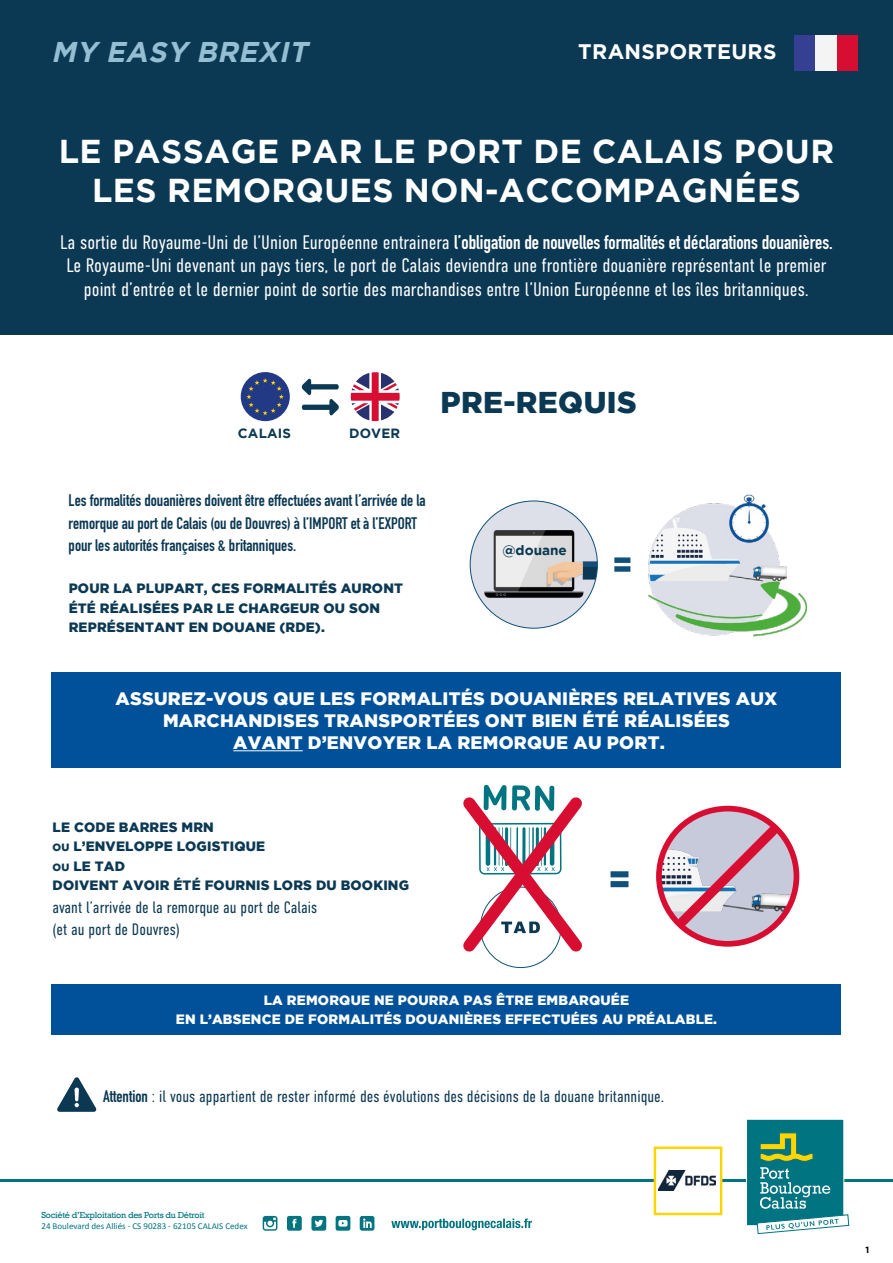
<style>
.page{position:relative;width:893px;height:1263px;background:#fff}
.page>*{position:absolute;margin:0;border:0;box-sizing:border-box;transform-origin:0 0}
.t1{font:700 33px/39.6px "Gotham";letter-spacing:.015em;color:#fff;text-align:center}
.t2{font:900 30px "Gotham";letter-spacing:.015em;color:#0b3853}
.t3{font:italic 700 28.5px "Gotham";color:#95bed2}
.t4{font:700 21px "Gotham";letter-spacing:.015em;color:#fff}
.t5{font:300 19.5px/23.4px "DIN Condensed";color:#fff;text-align:center}
.t6{font:900 18px/21.6px "Gotham";letter-spacing:.015em;color:#fff;text-align:center}
.t7{font:700 16.5px/22.5px "DIN Condensed";color:#0b3853}
.t8{font:300 16.5px/22.5px "DIN Condensed";color:#0b3853}
.t9{font:900 13.5px/19.5px "Gotham";letter-spacing:.015em;color:#0b3853}
.t10{font:900 13.5px/19.5px "Gotham";letter-spacing:.015em;color:#fff;text-align:center}
.t11{font:700 13.5px "Gotham";color:#0b3853}
.t12{font:700 13.35px "Gotham";letter-spacing:.015em;color:#0b3853}
.t13{font:9px "Calibri";color:#007480}
.t14{font:9px "Rockwell";letter-spacing:-.03em;color:#007480}
.t15{font:700 9px "Gotham";color:#000}
.s1{font-weight:700}
.s2{font-size:10.5px}
</style>
<div class="page">
<div style="left:0;top:0;width:893px;height:335px;background:#0b3853"></div>
<div style="left:794px;top:35px;width:21px;height:36px;background:#354093"></div>
<div style="left:815px;top:35px;width:22px;height:36px;background:#f5f4f4"></div>
<div style="left:837px;top:35px;width:21px;height:36px;background:#d80d32"></div>
<svg style="left:351px;top:372px;width:49px;height:49px"></svg>
<div style="left:241px;top:372px;width:49px;height:49px;background:#223a85;border-radius:50%"></div>
<svg style="left:246px;top:378px;width:38px;height:37px"></svg>
<svg style="left:302px;top:379px;width:37px;height:37px"></svg>
<hr style="left:0;top:1180px;width:893px;height:2px;background:#007480">
<svg style="left:659px;top:809px;width:137px;height:135px"></svg>
<img style="left:659px;top:835px;width:136px;height:79px">
<div style="left:656px;top:806px;width:143px;height:141px;border:6px solid #d80d32;border-radius:50%"></div>
<svg style="left:669px;top:817px;width:117px;height:118px;background:#c9b0c1"></svg>
<svg style="left:610px;top:871px;width:18px;height:16px"></svg>
<svg style="left:391px;top:1218px;width:141px;height:12px"></svg>
<svg style="left:263px;top:1216px;width:14px;height:15px"></svg>
<svg style="left:311px;top:1216px;width:15px;height:15px"></svg>
<svg style="left:287px;top:1216px;width:15px;height:15px"></svg>
<svg style="left:336px;top:1216px;width:14px;height:15px"></svg>
<svg style="left:360px;top:1216px;width:14px;height:15px"></svg>
<div style="left:52px;top:984px;width:789px;height:51px;background:#01519a"></div>
<div style="left:52px;top:673px;width:789px;height:95px;background:#01519a"></div>
<hr style="left:233px;top:750px;width:70px;height:1px;background:#fff">
<div style="left:746px;top:1119px;width:98px;height:107px;background:#007480;border:1px solid #fff"></div>
<svg style="left:760px;top:1132px;width:53px;height:29px"></svg>
<svg style="left:757px;top:1167px;width:92px;height:67px"></svg>
<svg style="left:57px;top:1077px;width:40px;height:35px"></svg>
<div style="left:654px;top:1146px;width:68px;height:69px;background:#fff;border:2px solid #ffd500"></div>
<img style="left:658px;top:1170px;width:58px;height:21px">
<svg style="left:463px;top:785px;width:119px;height:177px"></svg>
<div style="left:470px;top:501px;width:127px;height:127px;background:#dddfe9;border-radius:50%"></div>
<img style="left:470px;top:507px;width:127px;height:112px">
<img style="left:648px;top:494px;width:159px;height:143px">
<svg style="left:614px;top:557px;width:16px;height:15px"></svg>
<h3 class="t3" style="left:51px;top:35px;width:264px">MY EASY BREXIT</h3>
<p class="t4" style="left:578px;top:40px;width:200px">TRANSPORTEURS</p>
<h1 class="t1" style="left:59px;top:130px;width:777px">LE PASSAGE PAR LE PORT DE CALAIS POUR<br>LES REMORQUES NON-ACCOMPAGNÉES</h1>
<p class="t5" style="left:60px;top:231px;width:774px">La sortie du Royaume-Uni de l’Union Européenne entrainera <span class="s1">l’obligation de nouvelles formalités et déclarations douanières.<br></span>Le Royaume-Uni devenant un pays tiers, le port de Calais deviendra une frontière douanière représentant le premier point d’entrée et le dernier point de sortie des marchandises entre l’Union Européenne et les îles britanniques.</p>
<p class="t12" style="left:238px;top:425px;width:55px">CALAIS</p>
<p class="t12" style="left:349px;top:425px;width:53px">DOVER</p>
<h2 class="t2" style="left:441px;top:385px;width:197px">PRE-REQUIS</h2>
<p class="t7" style="left:69px;top:489px;width:358px">Les formalités douanières doivent être effectuées avant l’arrivée de la remorque au port de Calais (ou de Douvres) à l’IMPORT et à l’EXPORT pour les autorités françaises &amp; britanniques.</p>
<p class="t9" style="left:69px;top:579px;width:336px">POUR LA PLUPART, CES FORMALITÉS AURONT<br>ÉTÉ RÉALISÉES PAR LE CHARGEUR OU SON<br>REPRÉSENTANT EN DOUANE (RDE).</p>
<p class="t11" style="left:502px;top:543px;width:66px">@douane</p>
<p class="t6" style="left:116px;top:688px;width:663px">ASSUREZ-VOUS QUE LES FORMALITÉS DOUANIÈRES RELATIVES AUX<br>MARCHANDISES TRANSPORTÉES ONT BIEN ÉTÉ RÉALISÉES<br>AVANT D’ENVOYER LA REMORQUE AU PORT.</p>
<p class="t9" style="left:53px;top:817px;width:358px">LE CODE BARRES MRN<br><span class="s2">OU</span> L’ENVELOPPE LOGISTIQUE<br><span class="s2">OU</span> LE TAD<br>DOIVENT AVOIR ÉTÉ FOURNIS LORS DU BOOKING</p>
<p class="t8" style="left:53px;top:896px;width:266px">avant l’arrivée de la remorque au port de Calais (et au port de Douvres)</p>
<p class="t10" style="left:176px;top:990px;width:543px">LA REMORQUE NE POURRA PAS ÊTRE EMBARQUÉE<br>EN L’ABSENCE DE FORMALITÉS DOUANIÈRES EFFECTUÉES AU PRÉALABLE.</p>
<p class="t8" style="left:103px;top:1085px;width:563px"><span class="s1">Attention</span> : il vous appartient de rester informé des évolutions des décisions de la douane britannique.</p>
<p class="t14" style="left:41px;top:1210px;width:164px">Société d’Exploitation des Ports du Détroit</p>
<p class="t13" style="left:41px;top:1220px;width:208px">24 Boulevard des Alliés - CS 90283 - 62105 CALAIS Cedex</p>
<p class="t15" style="left:865px;top:1244px;width:5px">1</p>
</div>
